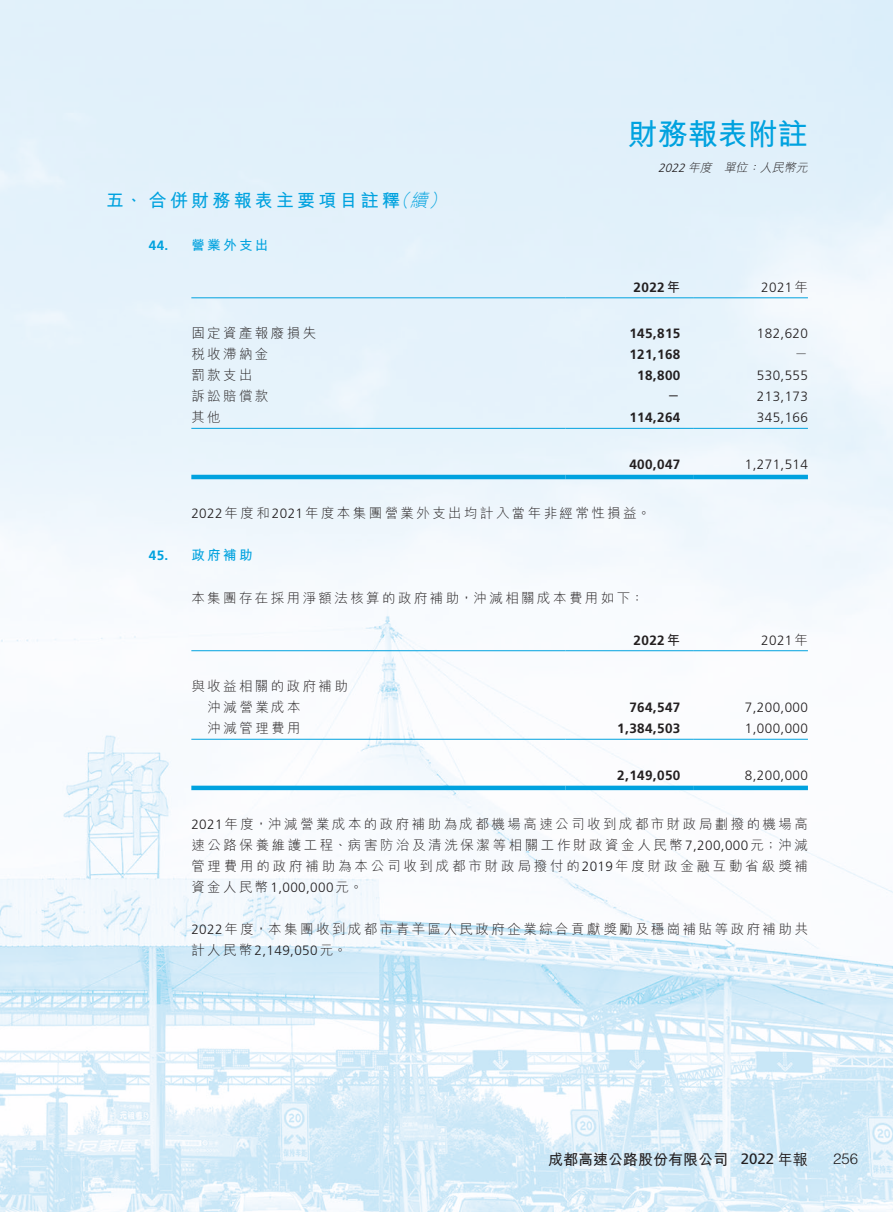
<style>
.page{position:relative;width:893px;height:1212px;background:#fff}
.page>*{position:absolute;margin:0;border:0;box-sizing:border-box;transform-origin:0 0}
.t1{font:700 30px "M Hei HK";color:#00a2df}
._01_Heading_1{font:700 18px "M Hei HK";letter-spacing:.18em;color:#00a2df}
.t2{font:700 15px "M Hei HK";color:#231f20}
.t3{font:300 15px "Helvetica LT Std";color:#231f20}
._00_Body_text{font:300 13.5px/21px "M Hei HK";letter-spacing:.18em;color:#231f20;text-align:justify}
._50_Table_Body{font:300 13.5px "Frutiger LT Std";letter-spacing:.03em;color:#231f20}
._50_Table_Body-2{font:700 13.5px "Frutiger LT Std";letter-spacing:.03em;color:#231f20}
._50_Table_Body-3{font:300 13.5px "M Hei HK";letter-spacing:.18em;color:#231f20}
._02_Heading_2{font:700 13.5px "M Hei HK";letter-spacing:.18em;color:#00a2df}
._50_Table_Body-4{font:700 13.5px "M Hei HK";color:#231f20}
.t4{font:italic 300 12px "M Hei HK";color:#231f20}
.s1{font-weight:300;font-style:italic}
.s2{font-family:"Frutiger LT Std"}
.s3{font-family:"M Hei HK"}
.s4{font-family:"Frutiger LT Std";font-weight:400}
.s5{font-weight:500}
</style>
<div class="page">
<img style="left:0;top:0;width:893px;height:1212px">
<hr style="left:191px;top:297px;width:375px;height:1px;background:#00a2df">
<hr style="left:566px;top:297px;width:127px;height:1px;background:#00a2df">
<hr style="left:693px;top:297px;width:115px;height:1px;background:#00a2df">
<hr style="left:191px;top:428px;width:375px;height:1px;background:#00a2df">
<hr style="left:566px;top:428px;width:127px;height:1px;background:#00a2df">
<hr style="left:693px;top:428px;width:115px;height:1px;background:#00a2df">
<hr style="left:191px;top:475px;width:375px;height:4px;background:#00a2df">
<hr style="left:566px;top:475px;width:127px;height:4px;background:#00a2df">
<hr style="left:693px;top:475px;width:115px;height:4px;background:#00a2df">
<hr style="left:191px;top:650px;width:375px;height:1px;background:#00a2df">
<hr style="left:566px;top:650px;width:127px;height:1px;background:#00a2df">
<hr style="left:693px;top:650px;width:115px;height:1px;background:#00a2df">
<hr style="left:191px;top:739px;width:375px;height:1px;background:#00a2df">
<hr style="left:566px;top:739px;width:127px;height:1px;background:#00a2df">
<hr style="left:693px;top:739px;width:115px;height:1px;background:#00a2df">
<hr style="left:191px;top:786px;width:375px;height:4px;background:#00a2df">
<hr style="left:566px;top:786px;width:127px;height:4px;background:#00a2df">
<hr style="left:693px;top:786px;width:115px;height:4px;background:#00a2df">
<p class="_01_Heading_1" style="left:106px;top:188px;width:346px">五、合併財務報表主要項目註釋<span class="s1">（續）</span></p>
<p class="_02_Heading_2" style="left:149px;top:235px;width:121px"><span class="s2">44.</span> 營業外支出</p>
<h1 class="t1" style="left:628px;top:112px;width:181px">財務報表附註</h1>
<p class="t4" style="left:658px;top:162px;width:154px"><span class="s2">2022</span> 年度 單位：人民幣元</p>
<p class="_50_Table_Body-2" style="left:634px;top:279px;width:48px">2022<span class="s3">年</span></p>
<p class="_50_Table_Body" style="left:761px;top:280px;width:48px">2021<span class="s3">年</span></p>
<p class="_50_Table_Body-3" style="left:191px;top:327px;width:126px">固定資產報廢損失</p>
<p class="_50_Table_Body-2" style="left:629px;top:326px;width:53px">145,815</p>
<p class="_50_Table_Body" style="left:757px;top:326px;width:53px">182,620</p>
<p class="_50_Table_Body-3" style="left:191px;top:348px;width:79px">稅收滯納金</p>
<p class="_50_Table_Body-2" style="left:629px;top:347px;width:53px">121,168</p>
<p class="_50_Table_Body-3" style="left:794px;top:348px;width:15px">－</p>
<p class="_50_Table_Body-3" style="left:191px;top:369px;width:63px">罰款支出</p>
<p class="_50_Table_Body-2" style="left:637px;top:368px;width:45px">18,800</p>
<p class="_50_Table_Body" style="left:757px;top:368px;width:53px">530,555</p>
<p class="_50_Table_Body-3" style="left:191px;top:390px;width:79px">訴訟賠償款</p>
<p class="_50_Table_Body-4" style="left:667px;top:387px;width:15px">－</p>
<p class="_50_Table_Body" style="left:757px;top:389px;width:53px">213,173</p>
<p class="_50_Table_Body-3" style="left:191px;top:411px;width:31px">其他</p>
<p class="_50_Table_Body-2" style="left:629px;top:410px;width:53px">114,264</p>
<p class="_50_Table_Body" style="left:757px;top:410px;width:53px">345,166</p>
<p class="_50_Table_Body-2" style="left:629px;top:456px;width:53px">400,047</p>
<p class="_50_Table_Body" style="left:745px;top:457px;width:65px">1,271,514</p>
<p class="_00_Body_text" style="left:191px;top:502px;width:461px"><span class="s2">2022</span>年度和<span class="s2">2021</span>年度本集團營業外支出均計入當年非經常性損益。</p>
<p class="_02_Heading_2" style="left:149px;top:546px;width:105px"><span class="s2">45.</span> 政府補助</p>
<p class="_00_Body_text" style="left:191px;top:587px;width:454px">本集團存在採用淨額法核算的政府補助，沖減相關成本費用如下：</p>
<p class="_50_Table_Body-2" style="left:634px;top:632px;width:48px">2022<span class="s3">年</span></p>
<p class="_50_Table_Body" style="left:761px;top:632px;width:48px">2021<span class="s3">年</span></p>
<p class="_50_Table_Body-3" style="left:191px;top:679px;width:158px">與收益相關的政府補助</p>
<p class="_50_Table_Body-3" style="left:208px;top:700px;width:95px">沖減營業成本</p>
<p class="_50_Table_Body-2" style="left:629px;top:700px;width:53px">764,547</p>
<p class="_50_Table_Body" style="left:745px;top:700px;width:65px">7,200,000</p>
<p class="_50_Table_Body-3" style="left:208px;top:721px;width:95px">沖減管理費用</p>
<p class="_50_Table_Body-2" style="left:617px;top:721px;width:65px">1,384,503</p>
<p class="_50_Table_Body" style="left:745px;top:721px;width:65px">1,000,000</p>
<p class="_50_Table_Body-2" style="left:617px;top:767px;width:65px">2,149,050</p>
<p class="_50_Table_Body" style="left:745px;top:768px;width:65px">8,200,000</p>
<p class="_00_Body_text" style="left:191px;top:813px;width:618px"><span class="s2">2021</span>年度，沖減營業成本的政府補助為成都機場高速公司收到成都市財政局劃撥的機場高速公路保養維護工程、病害防治及清洗保潔等相關工作財政資金人民幣<span class="s2">7,200,000</span>元；沖減管理費用的政府補助為本公司收到成都市財政局撥付的<span class="s2">2019</span>年度財政金融互動省級獎補資金人民幣<span class="s2">1,000,000</span>元。</p>
<p class="_00_Body_text" style="left:191px;top:918px;width:618px"><span class="s2">2022</span>年度，本集團收到成都市青羊區人民政府企業綜合貢獻獎勵及穩崗補貼等政府補助共計人民幣<span class="s2">2,149,050</span>元。</p>
<p class="t2" style="left:548px;top:1148px;width:261px">成都高速公路股份有限公司 <span class="s4">2022</span> <span class="s5">年報</span></p>
<p class="t3" style="left:833px;top:1149px;width:27px">256</p>
</div>
